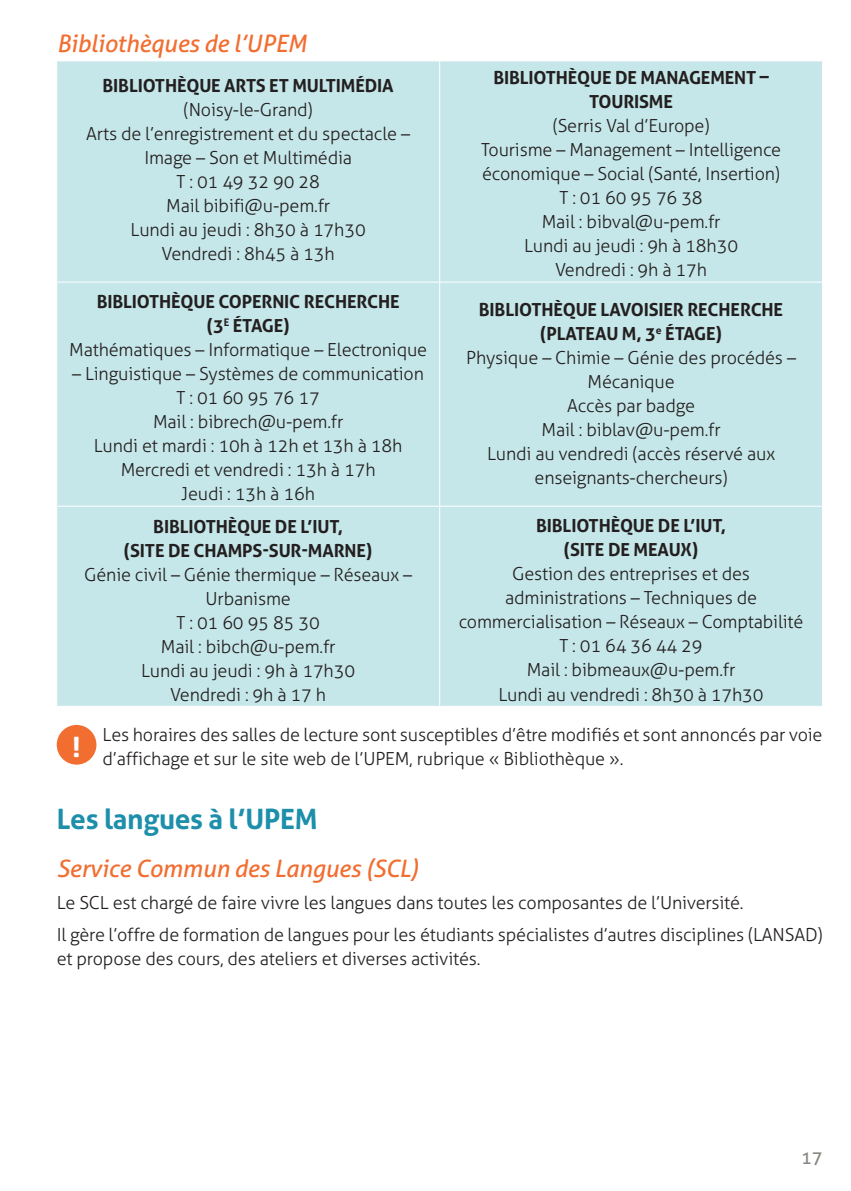
<style>
.page{position:relative;width:851px;height:1191px;background:#fff}
.page>*{position:absolute;margin:0;border:0;box-sizing:border-box;transform-origin:0 0}
.t1{font:700 28px "Aller";letter-spacing:-.01em;color:#1d8faa}
.t2{font:700 28px "Aller";color:#fff}
.t3{font:italic 24px "Aller";letter-spacing:-.01em;color:#f26d30}
.t4{font:300 18px/24px "Aller";letter-spacing:-.01em;color:#231f20;text-align:center}
.t5{font:700 18px/24px "Aller";letter-spacing:-.01em;color:#231f20}
.t6{font:18px "Aller";color:#888782}
</style>
<div class="page">
<div style="left:57px;top:61px;width:765px;height:645px;background:#c6e7e9"></div>
<hr style="left:56px;top:282px;width:383px;height:1px;background:#fff">
<hr style="left:439px;top:282px;width:384px;height:1px;background:#fff">
<hr style="left:439px;top:283px;width:1px;height:223px;background:#fff">
<hr style="left:56px;top:506px;width:383px;height:1px;background:#fff">
<hr style="left:439px;top:61px;width:1px;height:221px;background:#fff">
<hr style="left:439px;top:506px;width:384px;height:1px;background:#fff">
<hr style="left:439px;top:507px;width:1px;height:199px;background:#fff">
<div style="left:57px;top:725px;width:39px;height:39px;background:#f26d30;border-radius:50%"></div>
<h2 class="t3" style="left:57px;top:29px;width:251px">Bibliothèques de l’UPEM</h2>
<p class="t5" style="left:102px;top:74px;width:21px">BIBLIOT</p>
<p class="t5" style="left:165px;top:74px;width:81px">HÈQUE ARTS</p>
<p class="t5" style="left:269px;top:74px;width:49px">ET MULTIMÉDIA</p>
<p class="t4" style="left:86px;top:98px;width:325px">(Noisy-le-Grand)<br>Arts de l’enregistrement et du spectacle –<br>I mage – Son et Multimédia<br>T : 01 49 32 90 28<br>Mail bibifi@u-pem.fr<br>Lundi au jeudi : 8h30 à 17h30<br>Vendredi : 8h45 à 13h</p>
<p class="t5" style="left:97px;top:290px;width:21px">BIBLIOT</p>
<p class="t5" style="left:159px;top:290px;width:81px">HÈQUE COPERNIC</p>
<p class="t5" style="left:304px;top:290px;width:95px">RECHERCHE</p>
<p class="t5" style="left:207px;top:314px;width:37px">(3<sup>E</sup> ÉTAGE</p>
<p class="t5" style="left:283px;top:314px;width:8px">)</p>
<p class="t4" style="left:69px;top:338px;width:359px">Mathématiques – I nformatique – Electronique</p>
<p class="t4" style="left:72px;top:362px;width:353px">– Linguistique – Systèmes de communication<br>T : 01 60 95 76 17<br>Mail : bibrech@u-pem.fr<br>Lundi et mardi : 10h à 12h et 13h à 18h<br>Mercredi et vendredi : 13h à 17h<br>Jeudi : 13h à 16h</p>
<p class="t5" style="left:124px;top:514px;width:250px;text-indent:92px">HÈQUE DE L’IUT, (SITE DE CHAMPS-SUR-MARNE)</p>
<p class="t4" style="left:84px;top:562px;width:329px">Génie civil – Génie thermique – Réseaux –<br>U rbanisme<br>T : 01 60 95 85 30<br>Mail : bibch@u-pem.fr<br>Lundi au jeudi : 9h à 17h30<br>Vendredi : 9h à 17 h</p>
<p class="t5" style="left:153px;top:514px;width:21px">BIBLIOT</p>
<p class="t5" style="left:493px;top:66px;width:21px">BIBLIOT</p>
<p class="t5" style="left:555px;top:66px;width:112px">HÈQUE DE MANAGEMENT</p>
<p class="t5" style="left:759px;top:64px;width:10px">–</p>
<p class="t5" style="left:589px;top:90px;width:21px">TOURISME</p>
<p class="t4" style="left:481px;top:114px;width:301px">(Serris Val d’Europe)<br>Tourisme – Management – I ntelligence économique – Social (Santé, I nsertion)<br>T : 01 60 95 76 38<br>Mail : bibval@u-pem.fr<br>Lundi au jeudi : 9h à 18h30<br>Vendredi : 9h à 17h</p>
<p class="t5" style="left:479px;top:298px;width:21px">BIBLIOT</p>
<p class="t5" style="left:541px;top:298px;width:79px">HÈQUE LAVOISIER</p>
<p class="t5" style="left:687px;top:298px;width:95px">RECHERCHE</p>
<p class="t5" style="left:540px;top:322px;width:28px">(PLATEAU</p>
<p class="t5" style="left:621px;top:322px;width:55px">M, 3<sup>E</sup> ÉTAGE</p>
<p class="t5" style="left:715px;top:322px;width:8px">)</p>
<p class="t4" style="left:466px;top:346px;width:331px">Physique – Chimie – Génie des procédés –<br>Mécanique<br>Accès par badge<br>Mail : biblav@u-pem.fr<br>Lundi au vendredi (accès réservé aux enseignants-chercheurs)</p>
<p class="t5" style="left:536px;top:514px;width:21px">BIBLIOT</p>
<p class="t5" style="left:598px;top:514px;width:129px">HÈQUE DE L’IUT,</p>
<p class="t5" style="left:564px;top:538px;width:16px">(SITE</p>
<p class="t5" style="left:608px;top:538px;width:92px">DE MEAUX)</p>
<p class="t4" style="left:458px;top:562px;width:346px">Gestion des entreprises et des administrations – Techniques de commercialisation – Réseaux – Comptabilité<br>T : 01 64 36 44 29<br>Mail : bibmeaux@u-pem.fr<br>Lundi au vendredi : 8h30 à 17h30</p>
<h1 class="t2" style="left:72px;top:729px;width:10px">!</h1>
<p class="t4" style="left:103px;top:722px;width:721px;text-align:left">Les horaires des salles de lecture sont susceptibles d’être modifiés et sont annoncés par voie d’affichage et sur le site web de l’U PEM, rubrique « Bibliothèque ».</p>
<h1 class="t1" style="left:57px;top:801px;width:262px">LES LANGUES À L’UPEM</h1>
<h2 class="t3" style="left:57px;top:853px;width:363px">Service Commun des Langues (SCL)</h2>
<p class="t4" style="left:57px;top:886px;width:708px;line-height:32px;text-align:left">Le SCL est chargé de faire vivre les langues dans toutes les composantes de l’U niversité.<br>I l gère l’offre de formation de langues pour les étudiants spécialistes d’autres disciplines (LANSAD</p>
<p class="t4" style="left:817px;top:922px;width:7px">)</p>
<p class="t4" style="left:57px;top:946px;width:425px">et propose des cours, des ateliers et diverses activités.</p>
<p class="t6" style="left:800px;top:1146px;width:23px">17</p>
</div>
